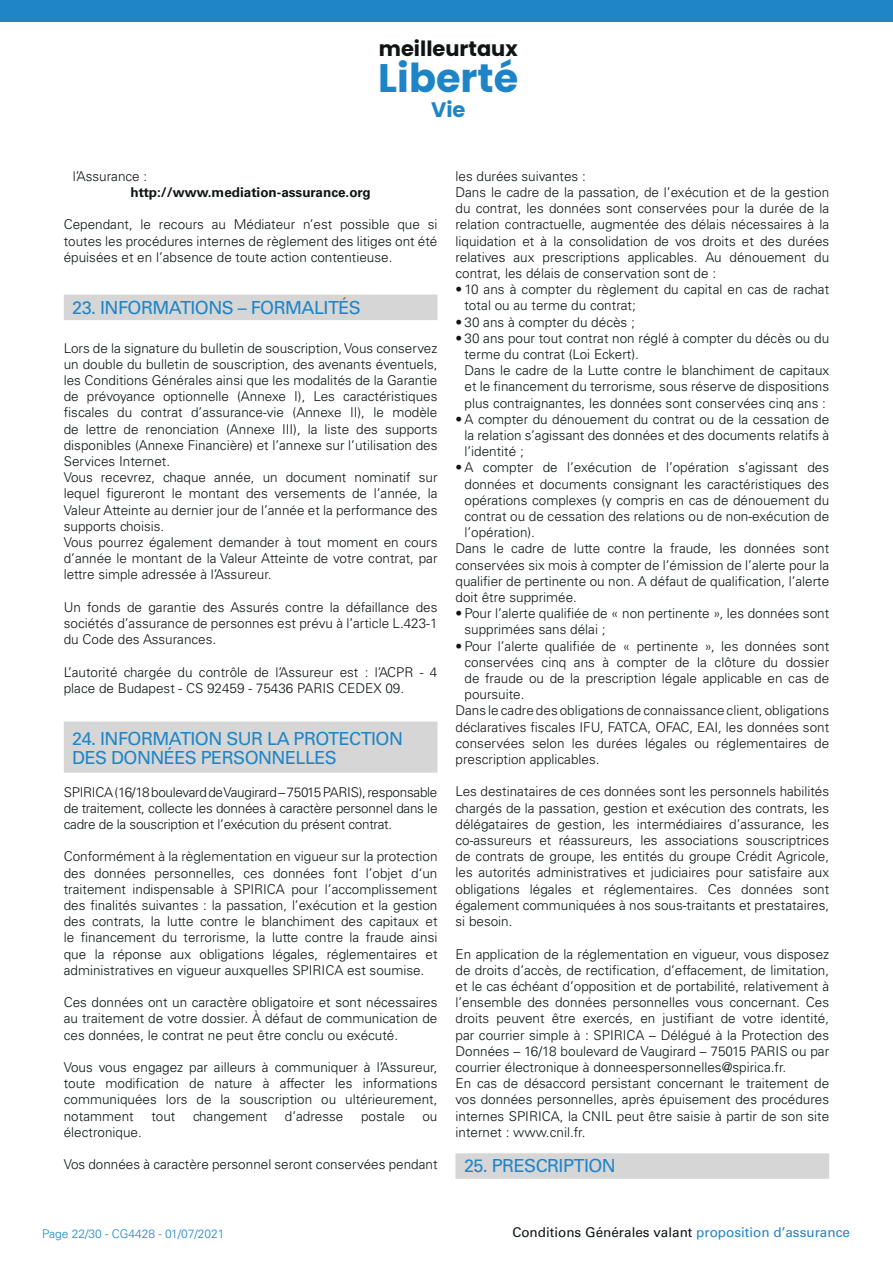
<style>
.page{position:relative;width:893px;height:1263px;background:#fff}
.page>*{position:absolute;margin:0;border:0;box-sizing:border-box;transform-origin:0 0}
.t1{font:700 39.75px "Poppins";color:#1d85c7}
.t2{font:700 21px "Poppins";color:#101415}
.t3{font:700 21px "Poppins";color:#1d85c7}
.t4{font:18px/19.5px "Univers";letter-spacing:-.03em;color:#1f85c7}
.t5{font:300 13.5px/16.2px "Univers";color:#0f1414;text-align:justify}
.t6{font:13.5px "Univers";color:#0f1414}
.t7{font:700 13.5px "Univers";color:#0f1414}
.t8{font:300 12px "Univers";color:#1f85c7}
.s1{color:#1f85c7}
</style>
<div class="page">
<div style="left:0;top:0;width:893px;height:21px;background:#1f85c7"></div>
<div style="left:64px;top:295px;width:373px;height:25px;background:#d6d6d6"></div>
<div style="left:64px;top:722px;width:373px;height:51px;background:#d6d6d6"></div>
<div style="left:455px;top:1153px;width:374px;height:26px;background:#d6d6d6"></div>
<h2 class="t2" style="left:379px;top:37px;width:140px">meilleurtaux</h2>
<h1 class="t1" style="left:378px;top:55px;width:142px">Liberté</h1>
<h2 class="t3" style="left:431px;top:97px;width:36px">Vie</h2>
<p class="t5" style="left:73px;top:168px;width:76px">l’Assurance :</p>
<p class="t7" style="left:130px;top:184px;width:242px">http://www.mediation-assurance.org</p>
<p class="t5" style="left:64px;top:217px;width:375px">Cependant, le recours au Médiateur n’est possible que si toutes les procédures internes de règlement des litiges ont été épuisées et en l’absence de toute action contentieuse.</p>
<p class="t4" style="left:72px;top:298px;width:290px">23. INFORMATIONS – FORMALITÉS</p>
<p class="t5" style="left:64px;top:340px;width:375px">Lors de la signature du bulletin de souscription, Vous conservez un double du bulletin de souscription, des avenants éventuels, les Conditions Générales ainsi que les modalités de la Garantie de prévoyance optionnelle (Annexe I), Les caractéristiques fiscales du contrat d’assurance-vie (Annexe II), le modèle de lettre de renonciation (Annexe III), la liste des supports disponibles (Annexe Financière) et l’annexe sur l’utilisation des Services Internet.</p>
<p class="t5" style="left:64px;top:469px;width:375px">Vous recevrez, chaque année, un document nominatif sur lequel figureront le montant des versements de l’année, la Valeur Atteinte au dernier jour de l’année et la performance des supports choisis.</p>
<p class="t5" style="left:64px;top:534px;width:375px">Vous pourrez également demander à tout moment en cours d’année le montant de la Valeur Atteinte de votre contrat, par lettre simple adressée à l’Assureur.</p>
<p class="t5" style="left:64px;top:599px;width:375px">Un fonds de garantie des Assurés contre la défaillance des sociétés d’assurance de personnes est prévu à l’article L.423-1 du Code des Assurances.</p>
<p class="t5" style="left:64px;top:664px;width:375px">L’autorité chargée du contrôle de l’Assureur est : l’ACPR - 4 place de Budapest - CS 92459 - 75436 PARIS CEDEX 09.</p>
<p class="t4" style="left:72px;top:729px;width:332px">24. INFORMATION SUR LA PROTECTION<br>DES DONNÉES PERSONNELLES</p>
<p class="t5" style="left:64px;top:784px;width:375px">SPIRICA (16/18 boulevard de Vaugirard – 75015 PARIS), responsable de traitement, collecte les données à caractère personnel dans le cadre de la souscription et l’exécution du présent contrat.</p>
<p class="t5" style="left:64px;top:848px;width:375px">Conformément à la règlementation en vigueur sur la protection des données personnelles, ces données font l’objet d‘un traitement indispensable à SPIRICA pour l’accomplissement des finalités suivantes : la passation, l’exécution et la gestion des contrats, la lutte contre le blanchiment des capitaux et le financement du terrorisme, la lutte contre la fraude ainsi que la réponse aux obligations légales, réglementaires et administratives en vigueur auxquelles SPIRICA est soumise.</p>
<p class="t5" style="left:64px;top:994px;width:375px">Ces données ont un caractère obligatoire et sont nécessaires au traitement de votre dossier. À défaut de communication de ces données, le contrat ne peut être conclu ou exécuté.</p>
<p class="t5" style="left:64px;top:1059px;width:375px">Vous vous engagez par ailleurs à communiquer à l’Assureur, toute modification de nature à affecter les informations communiquées lors de la souscription ou ultérieurement, notamment</p>
<p class="t5" style="left:151px;top:1108px;width:26px">tout</p>
<p class="t5" style="left:193px;top:1108px;width:76px">changement</p>
<p class="t5" style="left:285px;top:1108px;width:60px">d’adresse</p>
<p class="t5" style="left:361px;top:1108px;width:45px">postale</p>
<p class="t5" style="left:422px;top:1108px;width:17px">ou</p>
<p class="t5" style="left:64px;top:1124px;width:80px">électronique.</p>
<p class="t5" style="left:64px;top:1156px;width:375px">Vos données à caractère personnel seront conservées pendant</p>
<p class="t5" style="left:455px;top:168px;width:132px">les durées suivantes :</p>
<p class="t5" style="left:455px;top:184px;width:375px">Dans le cadre de la passation, de l’exécution et de la gestion du contrat, les données sont conservées pour la durée de la relation contractuelle, augmentée des délais nécessaires à la liquidation et à la consolidation de vos droits et des durées relatives aux prescriptions applicables. Au dénouement du contrat, les délais de conservation sont de :</p>
<p class="t5" style="left:464px;top:281px;width:366px;text-indent:-9px">• 10 ans à compter du règlement du capital en cas de rachat total ou au terme du contrat;</p>
<p class="t5" style="left:455px;top:314px;width:181px">• 30 ans à compter du décès ;</p>
<p class="t5" style="left:464px;top:330px;width:366px;text-indent:-9px">• 30 ans pour tout contrat non réglé à compter du décès ou du terme du contrat (Loi Eckert).</p>
<p class="t5" style="left:464px;top:362px;width:366px">Dans le cadre de la Lutte contre le blanchiment de capitaux et le financement du terrorisme, sous réserve de dispositions plus contraignantes, les données sont conservées cinq ans :</p>
<p class="t5" style="left:464px;top:411px;width:366px;text-indent:-9px">• A compter du dénouement du contrat ou de la cessation de la relation s’agissant des données et des documents relatifs à l’identité ;</p>
<p class="t5" style="left:464px;top:460px;width:366px;text-indent:-9px">• A compter de l’exécution de l’opération s’agissant des données et documents consignant les caractéristiques des opérations complexes (y compris en cas de dénouement du contrat ou de cessation des relations ou de non-exécution de l’opération).</p>
<p class="t5" style="left:455px;top:541px;width:375px">Dans le cadre de lutte contre la fraude, les données sont conservées six mois à compter de l’émission de l’alerte pour la qualifier de pertinente ou non. A défaut de qualification, l’alerte doit être supprimée.</p>
<p class="t5" style="left:464px;top:605px;width:366px;text-indent:-9px">• Pour l’alerte qualifiée de « non pertinente », les données sont supprimées sans délai ;</p>
<p class="t5" style="left:464px;top:638px;width:366px;text-indent:-9px">• Pour l’alerte qualifiée de « pertinente », les données sont conservées cinq ans à compter de la clôture du dossier de fraude ou de la prescription légale applicable en cas de poursuite.</p>
<p class="t5" style="left:455px;top:703px;width:375px">Dans le cadre des obligations de connaissance client, obligations déclaratives fiscales IFU, FATCA, OFAC, EAI, les données sont conservées selon les durées légales ou réglementaires de prescription applicables.</p>
<p class="t5" style="left:455px;top:784px;width:375px">Les destinataires de ces données sont les personnels habilités chargés de la passation, gestion et exécution des contrats, les délégataires de gestion, les intermédiaires d’assurance, les co-assureurs et réassureurs, les associations souscriptrices de contrats de groupe, les entités du groupe Crédit Agricole, les autorités administratives et judiciaires pour satisfaire aux obligations légales et réglementaires. Ces données sont également communiquées à nos sous-traitants et prestataires, si besoin.</p>
<p class="t5" style="left:455px;top:946px;width:375px">En application de la réglementation en vigueur, vous disposez de droits d’accès, de rectification, d’effacement, de limitation, et le cas échéant d’opposition et de portabilité, relativement à l’ensemble des données personnelles vous concernant. Ces droits peuvent être exercés, en justifiant de votre identité, par courrier simple à : SPIRICA – Délégué à la Protection des Données – 16/18 boulevard de Vaugirard – 75015 PARIS ou par courrier électronique à donneespersonnelles@spirica.fr.</p>
<p class="t5" style="left:455px;top:1075px;width:375px">En cas de désaccord persistant concernant le traitement de vos données personnelles, après épuisement des procédures internes SPIRICA, la CNIL peut être saisie à partir de son site internet : www.cnil.fr.</p>
<p class="t4" style="left:464px;top:1156px;width:153px">25. PRESCRIPTION</p>
<p class="t8" style="left:42px;top:1227px;width:184px">Page 22/30 - CG4428 - 01/07/2021</p>
<p class="t6" style="left:512px;top:1224px;width:339px">Conditions Générales valant <span class="s1">proposition d’assurance</span></p>
</div>
